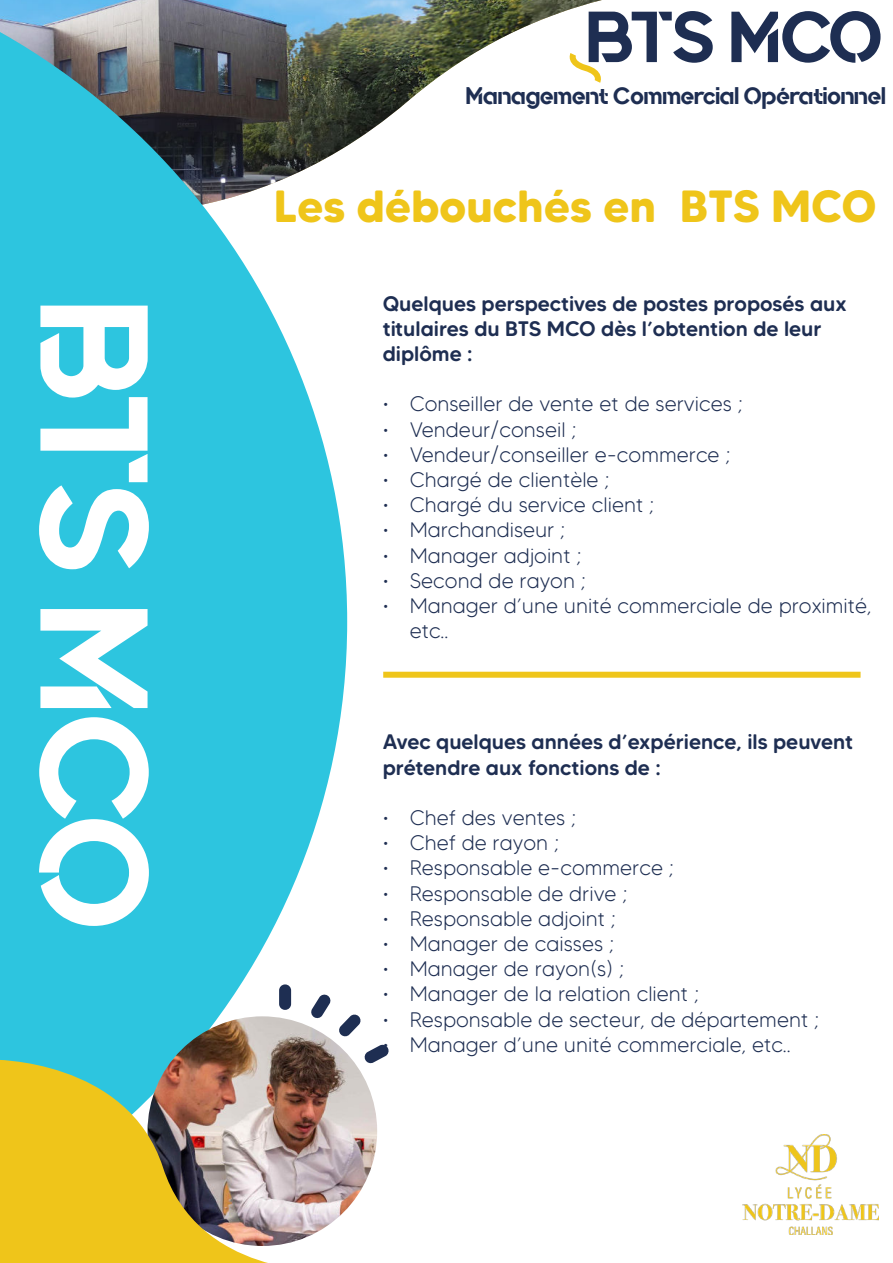
<style>
.page{position:relative;width:893px;height:1263px;background:#fff}
.page>*{position:absolute;margin:0;border:0;box-sizing:border-box;transform-origin:0 0}
.t1{font:153px "Quantify";letter-spacing:-.04em;color:#fff}
.t2{font:72px "Quantify";letter-spacing:-.04em;color:#1e2e52}
.t3{font:700 45px "MADE Tommy Soft";color:#efc51a}
.t4{font:24px "Quantify";color:#1e2e52}
.t5{font:300 21px/25.2px "MADE Tommy Soft";color:#1e2e52}
.t6{font:500 21px/25.2px "MADE Tommy Soft";color:#1e2e52}
</style>
<div class="page">
<img style="left:347px;top:0;width:255px;height:146px">
<svg style="left:0;top:0;width:347px;height:1225px;background:#49bed2"></svg>
<img style="left:148px;top:1016px;width:229px;height:230px;border-radius:115px">
<div style="left:383px;top:672px;width:477px;height:6px;background:#efc51a"></div>
<img style="left:0;top:1058px;width:327px;height:205px">
<img style="left:742px;top:1134px;width:137px;height:100px">
<div style="left:279px;top:984px;width:12px;height:26px;border:6px solid #1e2e52;border-radius:3px"></div>
<svg style="left:306px;top:990px;width:83px;height:78px"></svg>
<svg style="left:567px;top:48px;width:35px;height:39px"></svg>
<h2 class="t2" style="left:586px;top:11px;width:298px">BTS MCO</h2>
<p class="t4" style="left:466px;top:87px;width:421px">Management Commercial Opérationnel</p>
<h3 class="t3" style="left:274px;top:189px;width:604px">Les débouchés en BTS MCO</h3>
<h1 class="t1" style="left:149px;top:300px;width:631px;rotate:90deg">BTS MCO</h1>
<p class="t6" style="left:383px;top:292px;width:465px">Quelques perspectives de postes proposés aux titulaires du BTS MCO dès l’obtention de leur diplôme :</p>
<p class="t5" style="left:383px;top:391px;width:362px">• Conseiller de vente et de services ;</p>
<p class="t5" style="left:383px;top:416px;width:195px">• Vendeur/conseil ;</p>
<p class="t5" style="left:383px;top:442px;width:350px">• Vendeur/conseiller e-commerce ;</p>
<p class="t5" style="left:383px;top:467px;width:228px">• Chargé de clientèle ;</p>
<p class="t5" style="left:383px;top:492px;width:273px">• Chargé du service client ;</p>
<p class="t5" style="left:383px;top:517px;width:184px">• Marchandiseur ;</p>
<p class="t5" style="left:383px;top:542px;width:201px">• Manager adjoint ;</p>
<p class="t5" style="left:383px;top:568px;width:205px">• Second de rayon ;</p>
<p class="t5" style="left:410px;top:593px;width:463px;text-indent:-27px">• Manager d’une unité commerciale de proximité, etc..</p>
<p class="t6" style="left:383px;top:731px;width:472px">Avec quelques années d’expérience, ils peuvent prétendre aux fonctions de :</p>
<p class="t5" style="left:383px;top:805px;width:195px">• Chef des ventes ;</p>
<p class="t5" style="left:383px;top:830px;width:178px">• Chef de rayon ;</p>
<p class="t5" style="left:383px;top:855px;width:293px">• Responsable e-commerce ;</p>
<p class="t5" style="left:383px;top:880px;width:246px">• Responsable de drive ;</p>
<p class="t5" style="left:383px;top:905px;width:235px">• Responsable adjoint ;</p>
<p class="t5" style="left:383px;top:931px;width:233px">• Manager de caisses ;</p>
<p class="t5" style="left:383px;top:956px;width:243px">• Manager de rayon(s) ;</p>
<p class="t5" style="left:383px;top:981px;width:318px">• Manager de la relation client ;</p>
<p class="t5" style="left:383px;top:1006px;width:438px">• Responsable de secteur, de département ;</p>
<p class="t5" style="left:383px;top:1031px;width:409px">• Manager d’une unité commerciale, etc..</p>
</div>
